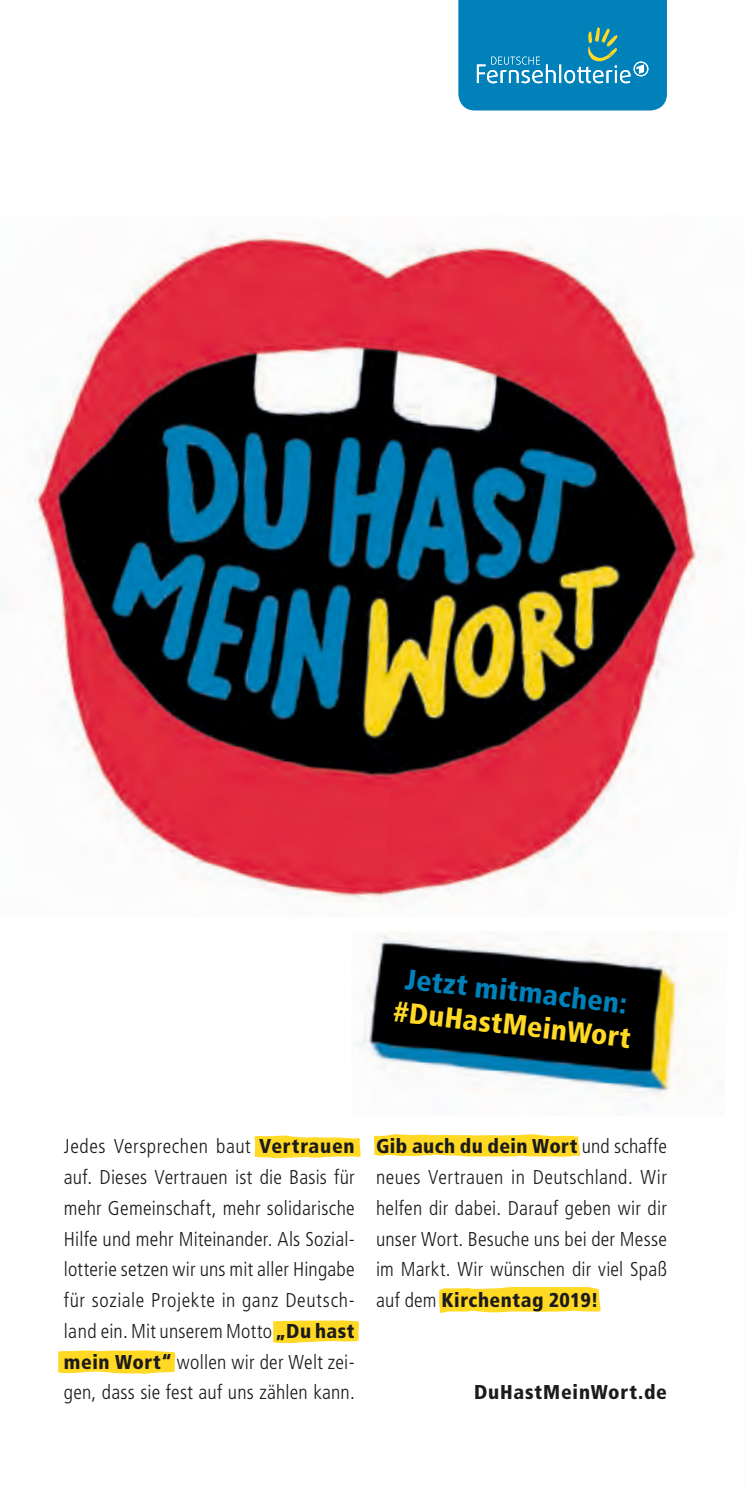
<style>
.page{position:relative;width:745px;height:1489px;background:#fff}
.page>*{position:absolute;margin:0;border:0;box-sizing:border-box;transform-origin:0 0}
.t1{font:900 condensed 28.75px "Frutiger LT Std";color:#ffd924}
.t2{font:900 condensed 28.75px "Frutiger LT Std";color:#0081ba}
.t3{font:300 condensed 20px/30.8px "Frutiger LT Std";letter-spacing:.01em;color:#1c1a1b;text-align:justify}
.t4{font:900 condensed 20px "Frutiger LT Std";letter-spacing:.04em;color:#1c1a1b}
.s1{font-weight:900}
</style>
<div class="page">
<svg style="left:458px;top:0;width:208px;height:110px;background:#1088bb"></svg>
<img style="left:34px;top:232px;width:682px;height:672px">
<img style="left:357px;top:932px;width:333px;height:166px">
<svg style="left:373px;top:1134px;width:207px;height:23px;background:#ffdd3b"></svg>
<svg style="left:254px;top:1135px;width:106px;height:23px;background:#ffdd40"></svg>
<svg style="left:57px;top:1350px;width:118px;height:23px;background:#ffdb33"></svg>
<svg style="left:439px;top:1287px;width:161px;height:25px;background:#ffda2f"></svg>
<svg style="left:272px;top:1320px;width:87px;height:22px;background:#ffdb32"></svg>
<h1 class="t2" style="left:406px;top:962px;width:224px;rotate:6deg">Jetzt mitmachen:</h1>
<h1 class="t1" style="left:395px;top:976px;width:240px;rotate:6deg">#DuHastMeinWort</h1>
<h1 class="t1" style="left:395px;top:994px;width:240px;rotate:6deg">#DuHastMeinWort</h1>
<p class="t3" style="left:64px;top:1131px;width:292px">Jedes Versprechen baut <span class="s1">Vertrauen </span>auf. Dieses Vertrauen ist die Basis für mehr Gemeinschaft, mehr solidarische Hilfe und mehr Miteinander. Als Sozial&shy;lotterie setzen wir uns mit aller Hingabe für soziale Projekte in ganz Deutsch&shy;land ein. Mit unserem Motto <span class="s1">„Du hast mein Wort“</span> wollen wir der Welt zei&shy;gen, dass sie fest auf uns zählen kann.</p>
<p class="t3" style="left:376px;top:1131px;width:292px"><span class="s1">Gib auch du dein Wort</span> und schaffe neues Vertrauen in Deutschland. Wir helfen dir dabei. Darauf geben wir dir unser Wort. Besuche uns bei der Messe im Markt. Wir wünschen dir viel Spaß auf dem <span class="s1">Kirchentag 2019!</span></p>
<p class="t4" style="left:474px;top:1380px;width:194px">DuHastMeinWort.de</p>
</div>
